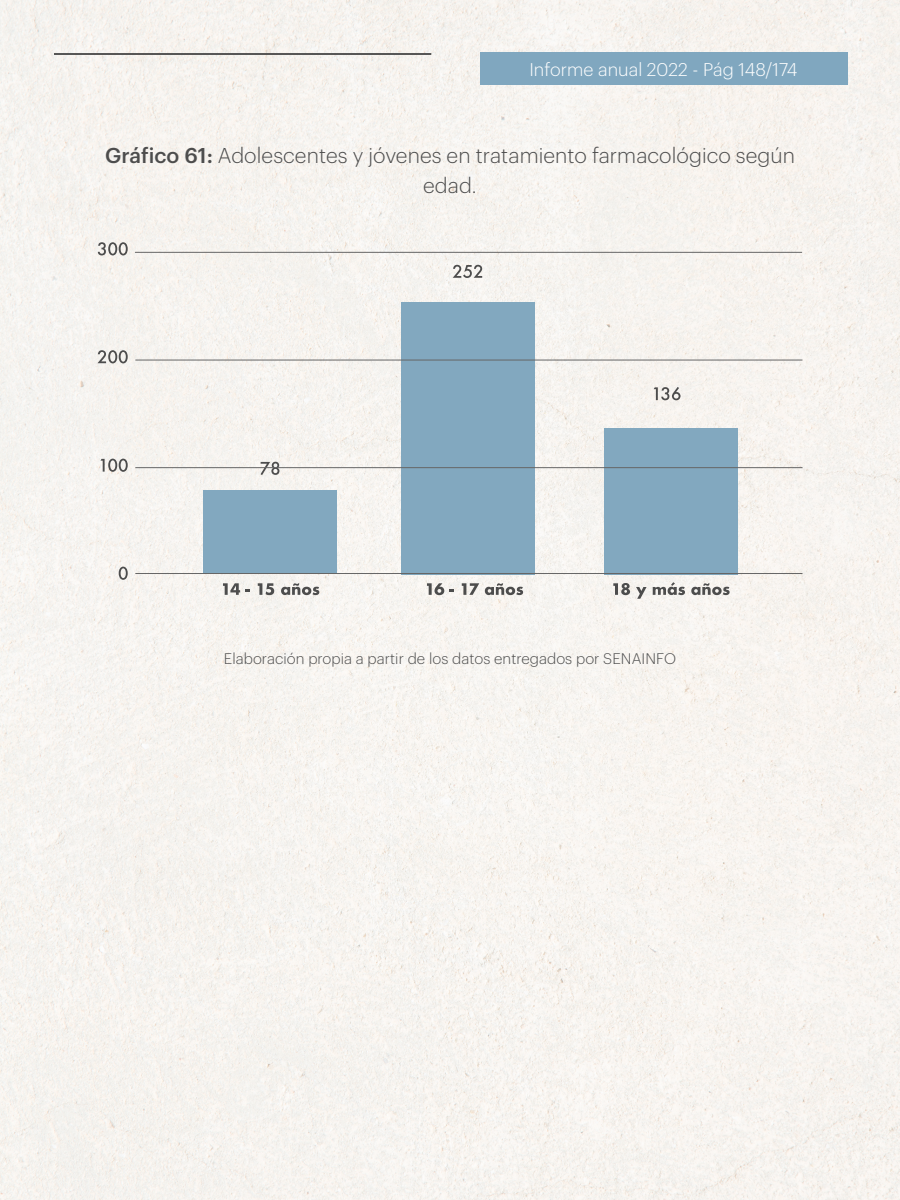
<style>
.page{position:relative;width:900px;height:1200px;background:#f6f4ef}
.page>*{position:absolute;margin:0;border:0;box-sizing:border-box;transform-origin:0 0}
.t1{font:300 21px/30px "Graphik LCG";color:#4d4d4d;text-align:center}
.t2{font:300 18px "Graphik LCG";color:#fff}
.t3{font:300 15px "Graphik LCG";color:#4d4d4d}
.s1{font-weight:500}
</style>
<div class="page">
<div style="left:480px;top:52px;width:367px;height:32px;background:#80a7bf"></div>
<svg style="left:98px;top:242px;width:30px;height:13px"></svg>
<svg style="left:98px;top:350px;width:30px;height:13px"></svg>
<svg style="left:100px;top:459px;width:28px;height:13px"></svg>
<svg style="left:261px;top:462px;width:18px;height:13px"></svg>
<svg style="left:453px;top:265px;width:29px;height:13px"></svg>
<svg style="left:654px;top:387px;width:27px;height:13px"></svg>
<svg style="left:119px;top:567px;width:9px;height:13px"></svg>
<svg style="left:223px;top:583px;width:17px;height:12px"></svg>
<svg style="left:258px;top:583px;width:16px;height:12px"></svg>
<svg style="left:281px;top:583px;width:38px;height:12px"></svg>
<svg style="left:427px;top:583px;width:17px;height:12px"></svg>
<svg style="left:462px;top:583px;width:17px;height:12px"></svg>
<svg style="left:485px;top:583px;width:38px;height:12px"></svg>
<svg style="left:613px;top:583px;width:17px;height:12px"></svg>
<svg style="left:636px;top:587px;width:11px;height:12px"></svg>
<svg style="left:653px;top:582px;width:32px;height:13px"></svg>
<svg style="left:691px;top:583px;width:39px;height:12px"></svg>
<div style="left:204px;top:490px;width:133px;height:84px;background:#82a8bf"></div>
<div style="left:401px;top:302px;width:134px;height:272px;background:#82a8bf"></div>
<div style="left:604px;top:428px;width:133px;height:146px;background:#82a8bf"></div>
<hr style="left:135px;top:573px;width:667px;height:1px;background:#666">
<hr style="left:135px;top:467px;width:667px;height:1px;background:#666">
<hr style="left:135px;top:360px;width:667px;height:1px;background:#666">
<hr style="left:135px;top:252px;width:667px;height:1px;background:#666">
<hr style="left:54px;top:53px;width:377px;height:2px;background:#4d4d4d">
<p class="t2" style="left:529px;top:56px;width:270px">Informe anual 2022 - Pág 148/174</p>
<p class="t1" style="left:105px;top:139px;width:692px"><span class="s1">Gráfico 61:</span> Adolescentes y jóvenes en tratamiento farmacológico según edad.</p>
<p class="t3" style="left:224px;top:648px;width:454px">Elaboración propia a partir de los datos entregados por SENAINFO</p>
</div>
